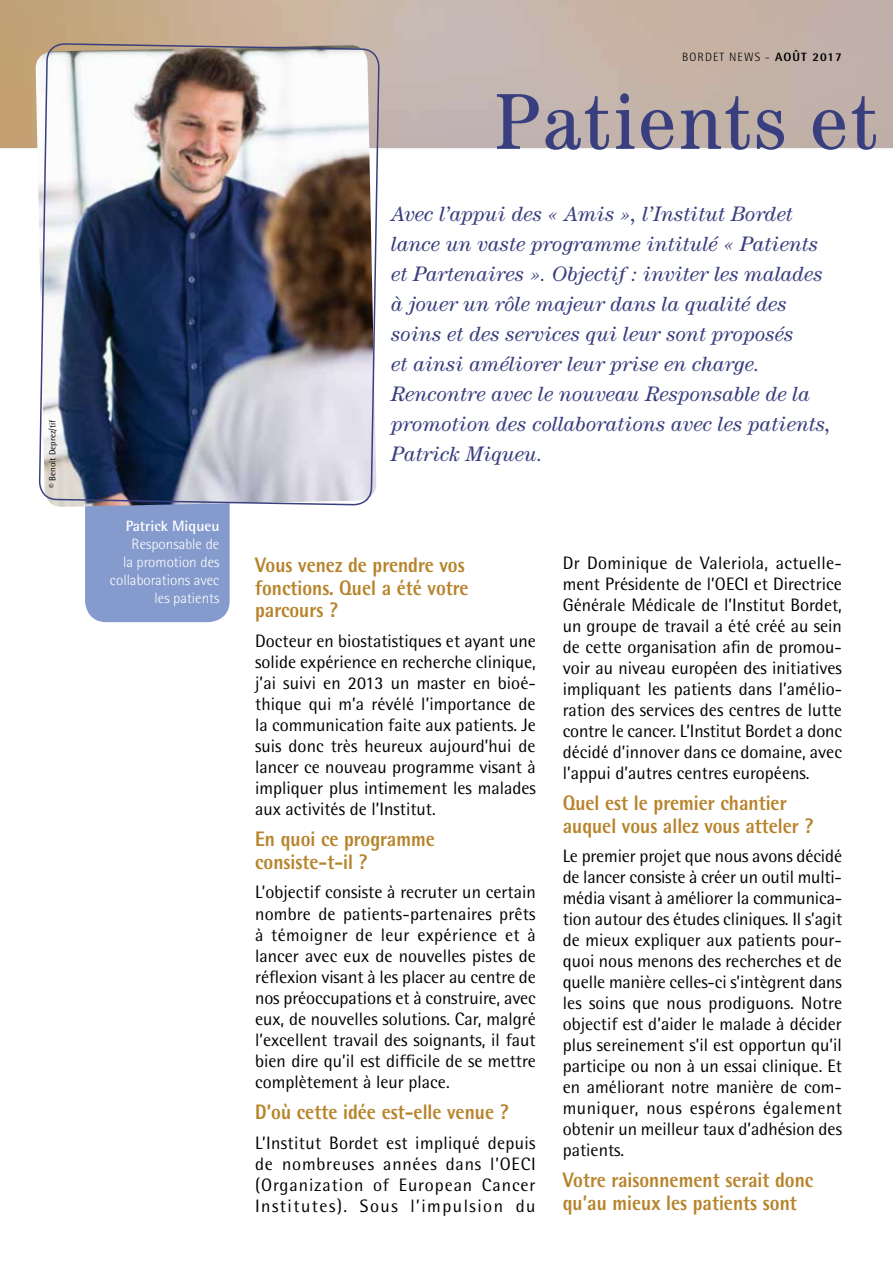
<style>
.page{position:relative;width:893px;height:1263px;background:#fff}
.page>*{position:absolute;margin:0;border:0;box-sizing:border-box;transform-origin:0 0}
.t1{font:condensed 79.5px "Century";letter-spacing:.03em;color:#393f7e;scale:1.08 1}
.t2{font:italic 21px/30px "Century";color:#393f7e}
.t3{font:800 21px/22.5px "Rotis Semi Sans";color:#b7842c;scale:.9 1}
.t4{font:18px/21px "Rotis Semi Sans";color:#000;text-align:justify}
.t5{font:300 15px/18px "Rotis Semi Sans";color:#fff;text-align:right}
.t6{font:700 15px "Rotis Semi Sans";color:#fff}
.t7{font:300 12px "Rotis Semi Sans";letter-spacing:.09em;color:#000}
.t8{font:9px "Rotis Semi Sans";color:#000}
.s1{font-weight:800}
</style>
<div class="page">
<svg style="left:0;top:0;width:893px;height:149px;background:#c4b2a8"></svg>
<div style="left:85px;top:468px;width:145px;height:154px;background:#859bcd;border-radius:21px"></div>
<img style="left:38px;top:0;width:342px;height:506px">
<p class="t8" style="left:47px;top:488px;width:70px;rotate:-90deg">© Benoît Deprez/tif</p>
<p class="t6" style="left:126px;top:516px;width:95px">Patrick Miqueu</p>
<p class="t5" style="left:110px;top:535px;width:111px">Responsable de<br>la promotion des collaborations avec les patients</p>
<p class="t7" style="left:682px;top:50px;width:161px">BORDET NEWS - <span class="s1">AOÛT 2017</span></p>
<h1 class="t1" style="left:494px;top:75px;width:356px">Patients et</h1>
<p class="t2" style="left:391px;top:198px;width:441px">Avec l’appui des « Amis », l’Institut Bordet lance un vaste programme intitulé « Patients et Partenaires ». Objectif : inviter les malades à jouer un rôle majeur dans la qualité des soins et des services qui leur sont proposés<br>et ainsi améliorer leur prise en charge.<br>Rencontre avec le nouveau Responsable de la promotion des collaborations avec les patients, Patrick Miqueu.</p>
<p class="t3" style="left:255px;top:553px;width:239px">Vous venez de prendre vos fonctions. Quel a été votre parcours ?</p>
<p class="t4" style="left:255px;top:630px;width:282px">Docteur en biostatistiques et ayant une solide expérience en recherche clinique, j’ai suivi en 2013 un master en bioé&shy;thique qui m’a révélé l’importance de la communication faite aux patients. Je suis donc très heureux aujourd’hui de lancer ce nouveau programme visant à impliquer plus intimement les malades aux activités de l’Institut.</p>
<p class="t3" style="left:255px;top:827px;width:201px">En quoi ce programme consiste-t-il ?</p>
<p class="t4" style="left:255px;top:882px;width:282px">L’objectif consiste à recruter un certain nombre de patients-partenaires prêts à témoigner de leur expérience et à lancer avec eux de nouvelles pistes de réflexion visant à les placer au centre de nos préoccupations et à construire, avec eux, de nouvelles solutions. Car, malgré l’excellent travail des soignants, il faut bien dire qu’il est difficile de se mettre complètement à leur place.</p>
<p class="t3" style="left:255px;top:1100px;width:283px">D’où cette idée est-elle venue ?</p>
<p class="t4" style="left:255px;top:1132px;width:282px">L’Institut Bordet est impliqué depuis de nombreuses années dans l’OECI (Organization of European Cancer Institutes). Sous l’impulsion du</p>
<p class="t4" style="left:563px;top:552px;width:281px">Dr Dominique de Valeriola, actuelle&shy;ment Présidente de l’OECI et Directrice Générale Médicale de l’Institut Bordet, un groupe de travail a été créé au sein de cette organisation afin de promou&shy;voir au niveau européen des initiatives impliquant les patients dans l’amélio&shy;ration des services des centres de lutte contre le cancer. L’Institut Bordet a donc décidé d’innover dans ce domaine, avec l’appui d’autres centres européens.</p>
<p class="t3" style="left:563px;top:791px;width:280px">Quel est le premier chantier auquel vous allez vous atteler ?</p>
<p class="t4" style="left:563px;top:845px;width:281px">Le premier projet que nous avons décidé de lancer consiste à créer un outil multi&shy;média visant à améliorer la communica&shy;tion autour des études cliniques. Il s’agit de mieux expliquer aux patients pour&shy;quoi nous menons des recherches et de quelle manière celles-ci s’intègrent dans les soins que nous prodiguons. Notre objectif est d’aider le malade à décider plus sereinement s’il est opportun qu’il participe ou non à un essai clinique. Et en améliorant notre manière de com&shy;muniquer, nous espérons également obtenir un meilleur taux d’adhésion des patients.</p>
<p class="t3" style="left:563px;top:1168px;width:280px">Votre raisonnement serait donc qu’au mieux les patients sont</p>
</div>
